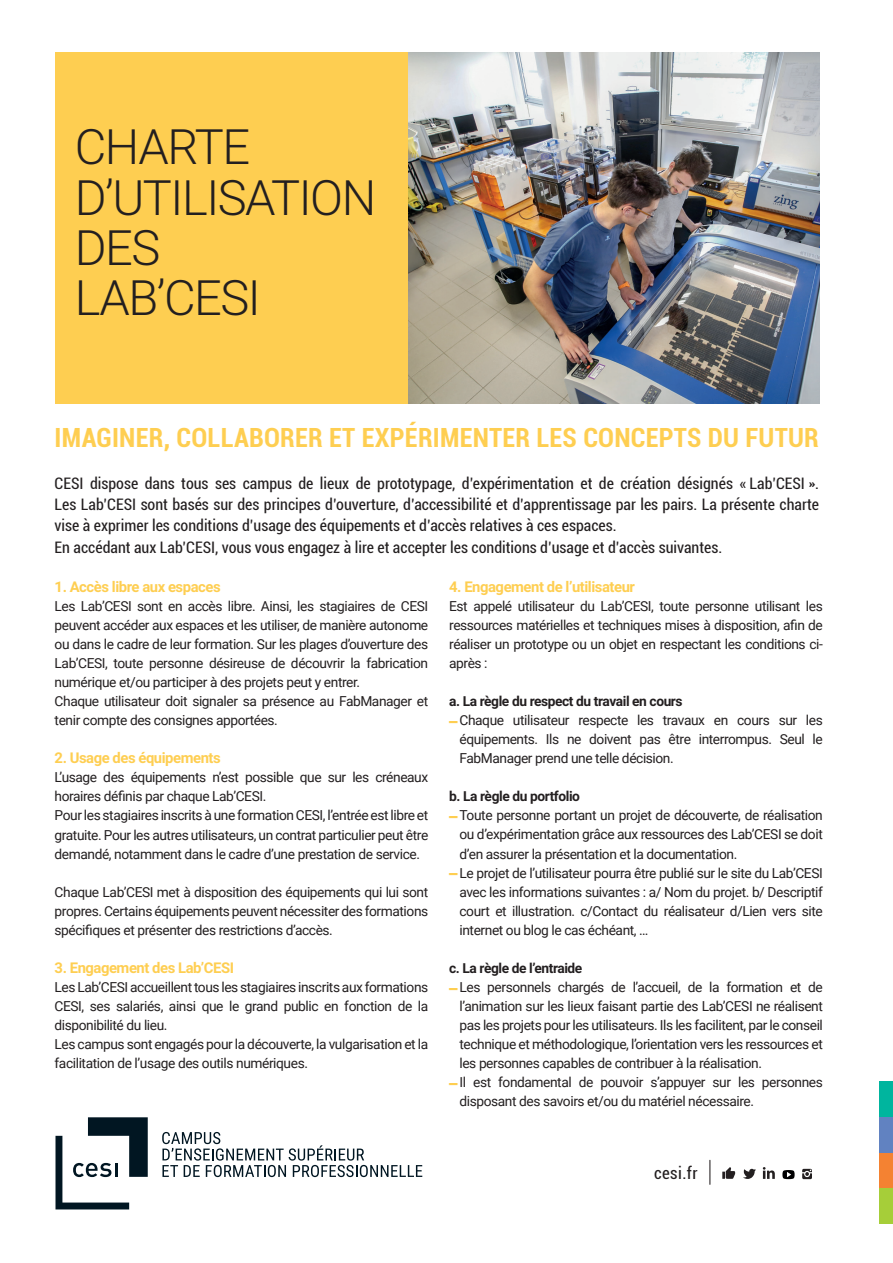
<style>
.page{position:relative;width:893px;height:1263px;background:#fff}
.page>*{position:absolute;margin:0;border:0;box-sizing:border-box;transform-origin:0 0}
.t1{font:300 48.75px/50.1px "Roboto";letter-spacing:-.03em;color:#231f20}
.t2{font:700 condensed 26.4px "Roboto";letter-spacing:.01em;color:#fece51}
.t3{font:condensed 16.95px "Roboto";letter-spacing:.025em;color:#231f20}
.t4{font:condensed 15.9px/21.1px "Roboto";color:#231f20}
.t5{font:700 14.85px "Roboto";letter-spacing:-.03em;color:#fece51}
.t6{font:13.8px/19px "Roboto";letter-spacing:-.03em;color:#231f20}
.t7{font:700 13.8px "Roboto";letter-spacing:-.03em;color:#231f20}
</style>
<div class="page">
<img style="left:407px;top:52px;width:413px;height:351px">
<div style="left:55px;top:52px;width:352px;height:351px;background:#fece51"></div>
<svg style="left:56px;top:1117px;width:92px;height:92px"></svg>
<hr style="left:115px;top:1163px;width:3px;height:14px;background:#011622">
<svg style="left:162px;top:1132px;width:260px;height:45px"></svg>
<svg style="left:709px;top:1160px;width:1px;height:24px"></svg>
<svg style="left:743px;top:1169px;width:13px;height:10px"></svg>
<svg style="left:722px;top:1167px;width:13px;height:12px"></svg>
<svg style="left:763px;top:1167px;width:12px;height:12px"></svg>
<svg style="left:782px;top:1170px;width:13px;height:9px"></svg>
<div style="left:879px;top:1188px;width:14px;height:35px;background:#a6ce39"></div>
<div style="left:879px;top:1152px;width:14px;height:36px;background:#f48232"></div>
<div style="left:879px;top:1117px;width:14px;height:35px;background:#6182c1"></div>
<div style="left:879px;top:1081px;width:14px;height:36px;background:#00b59e"></div>
<svg style="left:802px;top:1169px;width:10px;height:10px"></svg>
<h1 class="t1" style="left:75px;top:123px;width:303px">CHARTE<br>D’UTILISATION<br>DES<br>LAB’CESI</h1>
<h2 class="t2" style="left:55px;top:427px;width:766px">IMAGINER, COLLABORER ET EXPÉRIMENTER LES CONCEPTS DU FUTUR</h2>
<p class="t4" style="left:55px;top:474px;width:766px">CESI dispose dans tous ses campus de lieux de prototypage, d’expérimentation et de création désignés « Lab’CESI ».<br>Les Lab’CESI sont basés sur des principes d’ouverture, d’accessibilité et d’apprentissage par les pairs. La présente charte vise à exprimer les conditions d’usage des équipements et d’accès relatives à ces espaces.<br>En accédant aux Lab’CESI, vous vous engagez à lire et accepter les conditions d’usage et d’accès suivantes.</p>
<p class="t5" style="left:55px;top:580px;width:168px">1. Accès libre aux espaces</p>
<p class="t6" style="left:55px;top:597px;width:375px">Les Lab’CESI sont en accès libre. Ainsi, les stagiaires de CESI peuvent accéder aux espaces et les utiliser, de manière autonome ou dans le cadre de leur formation. Sur les plages d’ouverture des Lab’CESI, toute personne désireuse de découvrir la fabrication numérique et/ou participer à des projets peut y entrer.<br>Chaque utilisateur doit signaler sa présence au FabManager et tenir compte des consignes apportées.</p>
<p class="t5" style="left:55px;top:752px;width:168px">2. Usage des équipements</p>
<p class="t6" style="left:55px;top:769px;width:375px">L’usage des équipements n’est possible que sur les créneaux horaires définis par chaque Lab’CESI.<br>Pour les stagiaires inscrits à une formation CESI, l’entrée est libre et gratuite. Pour les autres utilisateurs, un contrat particulier peut être demandé, notamment dans le cadre d’une prestation de service.</p>
<p class="t6" style="left:55px;top:883px;width:375px;text-align:justify">Chaque Lab’CESI met à disposition des équipements qui lui sont propres. Certains équipements peuvent nécessiter des formations spécifiques et présenter des restrictions d’accès.</p>
<p class="t5" style="left:55px;top:961px;width:181px">3. Engagement des Lab’CESI</p>
<p class="t6" style="left:55px;top:978px;width:375px">Les Lab’CESI accueillent tous les stagiaires inscrits aux formations CESI, ses salariés, ainsi que le grand public en fonction de la disponibilité du lieu.<br>Les campus sont engagés pour la découverte, la vulgarisation et la facilitation de l’usage des outils numériques.</p>
<p class="t5" style="left:449px;top:580px;width:187px">4. Engagement de l’utilisateur</p>
<p class="t6" style="left:449px;top:597px;width:375px;text-align:justify">Est appelé utilisateur du Lab’CESI, toute personne utilisant les ressources matérielles et techniques mises à disposition, afin de réaliser un prototype ou un objet en respectant les conditions ci&shy;après :</p>
<p class="t7" style="left:449px;top:696px;width:235px">a. La règle du respect du travail en cours</p>
<p class="t6" style="left:449px;top:712px;width:375px"><sup>_</sup> Chaque utilisateur respecte les travaux en cours sur les</p>
<p class="t6" style="left:459px;top:731px;width:365px">équipements. Ils ne doivent pas être interrompus. Seul le</p>
<p class="t6" style="left:459px;top:750px;width:216px">FabManager prend une telle décision.</p>
<p class="t7" style="left:449px;top:791px;width:132px">b. La règle du portfolio</p>
<p class="t6" style="left:449px;top:807px;width:375px"><sup>_</sup> Toute personne portant un projet de découverte, de réalisation</p>
<p class="t6" style="left:459px;top:826px;width:365px">ou d’expérimentation grâce aux ressources des Lab’CESI se doit</p>
<p class="t6" style="left:459px;top:845px;width:279px">d’en assurer la présentation et la documentation.</p>
<p class="t6" style="left:449px;top:864px;width:375px"><sup>_</sup> Le projet de l’utilisateur pourra être publié sur le site du Lab’CESI</p>
<p class="t6" style="left:459px;top:883px;width:365px">avec les informations suivantes : a/ Nom du projet. b/ Descriptif</p>
<p class="t6" style="left:459px;top:902px;width:365px">court et illustration. c/Contact du réalisateur d/Lien vers site</p>
<p class="t6" style="left:459px;top:921px;width:190px">internet ou blog le cas échéant, …</p>
<p class="t7" style="left:449px;top:962px;width:135px">c. La règle de l’entraide</p>
<p class="t6" style="left:449px;top:978px;width:375px"><sup>_</sup> Les personnels chargés de l’accueil, de la formation et de</p>
<p class="t6" style="left:459px;top:997px;width:365px">l’animation sur les lieux faisant partie des Lab’CESI ne réalisent</p>
<p class="t6" style="left:459px;top:1016px;width:365px">pas les projets pour les utilisateurs. Ils les facilitent, par le conseil</p>
<p class="t6" style="left:459px;top:1036px;width:365px">technique et méthodologique, l’orientation vers les ressources et</p>
<p class="t6" style="left:459px;top:1055px;width:304px">les personnes capables de contribuer à la réalisation.</p>
<p class="t6" style="left:449px;top:1074px;width:375px"><sup>_</sup> Il est fondamental de pouvoir s’appuyer sur les personnes</p>
<p class="t6" style="left:459px;top:1093px;width:296px">disposant des savoirs et/ou du matériel nécessaire.</p>
<p class="t3" style="left:654px;top:1165px;width:45px">cesi.fr</p>
</div>
